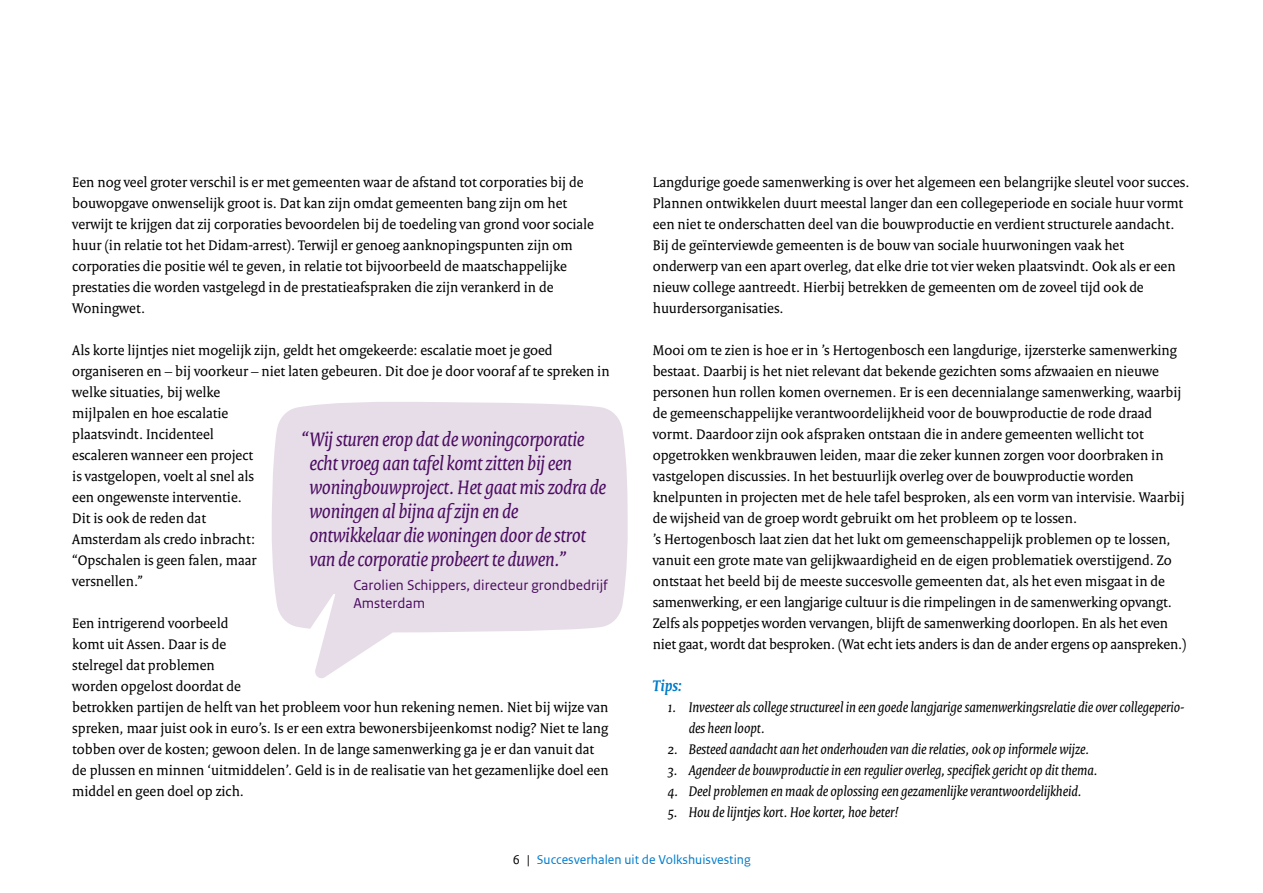
<style>
.page{position:relative;width:1263px;height:893px;background:#fff}
.page>*{position:absolute;margin:0;border:0;box-sizing:border-box;transform-origin:0 0}
.t1{font:italic 21px/24px "Rijksoverheid Serif";letter-spacing:-.01em;color:#4b0c61}
.H3_RVO_Alineakop{font:italic 700 16.5px "Rijksoverheid Serif";color:#007ccb}
.P_Broodtekst{font:15px/21px "Rijksoverheid Serif";color:#000}
.t2{font:italic 15px/21px "Rijksoverheid Serif";color:#000}
.t3{font:15px/18px "Rijksoverheid Sans Text";color:#4b0c61}
.t4{font:13.5px "Rijksoverheid Sans Text TT";color:#007ccb}
.s1{color:#000}
</style>
<div class="page">
<svg style="left:272px;top:402px;width:356px;height:276px;fill:#e7dde8"></svg>
<p class="P_Broodtekst" style="left:72px;top:171px;width:523px">Een nog veel groter verschil is er met gemeenten waar de afstand tot corporaties bij de bouwopgave onwenselijk groot is. Dat kan zijn omdat gemeenten bang zijn om het verwijt te krijgen dat zij corporaties bevoordelen bij de toedeling van grond voor sociale huur (in relatie tot het Didam-arrest). Terwijl er genoeg aanknopingspunten zijn om corporaties die positie wél te geven, in relatie tot bijvoorbeeld de maatschappelijke prestaties die worden vastgelegd in de prestatieafspraken die zijn verankerd in de Woningwet.</p>
<p class="P_Broodtekst" style="left:72px;top:339px;width:539px">Als korte lijntjes niet mogelijk zijn, geldt het omgekeerde: escalatie moet je goed organiseren en – bij voorkeur – niet laten gebeuren. Dit doe je door vooraf af te spreken in welke situaties, bij welke<br>mijlpalen en hoe escalatie<br>plaatsvindt. Incidenteel<br>escaleren wanneer een project<br>is vastgelopen, voelt al snel als<br>een ongewenste interventie.<br>Dit is ook de reden dat<br>Amsterdam als credo inbracht:<br>“Opschalen is geen falen, maar<br>versnellen.”</p>
<p class="P_Broodtekst" style="left:72px;top:612px;width:538px">Een intrigerend voorbeeld<br>komt uit Assen. Daar is de<br>stelregel dat problemen<br>worden opgelost doordat de<br>betrokken partijen de helft van het probleem voor hun rekening nemen. Niet bij wijze van spreken, maar juist ook in euro’s. Is er een extra bewonersbijeenkomst nodig? Niet te lang tobben over de kosten; gewoon delen. In de lange samenwerking ga je er dan vanuit dat de plussen en minnen ‘uitmiddelen’. Geld is in de realisatie van het gezamenlijke doel een middel en geen doel op zich.</p>
<h1 class="t1" style="left:309px;top:427px;width:298px;text-indent:-9px">“Wij sturen erop dat de woningcorporatie echt vroeg aan tafel komt zitten bij een woningbouwproject. Het gaat mis zodra de woningen al bijna af zijn en de ontwikkelaar die woningen door de strot van de corporatie probeert te duwen.”</h1>
<p class="t3" style="left:353px;top:576px;width:256px">Carolien Schippers, directeur grondbedrijf<br>Amsterdam</p>
<p class="P_Broodtekst" style="left:653px;top:171px;width:538px">Langdurige goede samenwerking is over het algemeen een belangrijke sleutel voor succes.<br>Plannen ontwikkelen duurt meestal langer dan een collegeperiode en sociale huur vormt een niet te onderschatten deel van die bouwproductie en verdient structurele aandacht.<br>Bij de geïnterviewde gemeenten is de bouw van sociale huurwoningen vaak het onderwerp van een apart overleg, dat elke drie tot vier weken plaatsvindt. Ook als er een nieuw college aantreedt. Hierbij betrekken de gemeenten om de zoveel tijd ook de huurdersorganisaties.</p>
<p class="P_Broodtekst" style="left:653px;top:339px;width:533px">Mooi om te zien is hoe er in ’s Hertogenbosch een langdurige, ijzersterke samenwerking bestaat. Daarbij is het niet relevant dat bekende gezichten soms afzwaaien en nieuwe personen hun rollen komen overnemen. Er is een decennialange samenwerking, waarbij de gemeenschappelijke verantwoordelijkheid voor de bouwproductie de rode draad vormt. Daardoor zijn ook afspraken ontstaan die in andere gemeenten wellicht tot opgetrokken wenkbrauwen leiden, maar die zeker kunnen zorgen voor doorbraken in vastgelopen discussies. In het bestuurlijk overleg over de bouwproductie worden knelpunten in projecten met de hele tafel besproken, als een vorm van intervisie. Waarbij de wijsheid van de groep wordt gebruikt om het probleem op te lossen.</p>
<p class="P_Broodtekst" style="left:653px;top:528px;width:535px">’s Hertogenbosch laat zien dat het lukt om gemeenschappelijk problemen op te lossen, vanuit een grote mate van gelijkwaardigheid en de eigen problematiek overstijgend. Zo ontstaat het beeld bij de meeste succesvolle gemeenten dat, als het even misgaat in de samenwerking, er een langjarige cultuur is die rimpelingen in de samenwerking opvangt.<br>Zelfs als poppetjes worden vervangen, blijft de samenwerking doorlopen. En als het even niet gaat, wordt dat besproken. (Wat echt iets anders is dan de ander ergens op aanspreken.)</p>
<h3 class="H3_RVO_Alineakop" style="left:653px;top:676px;width:31px">Tips:</h3>
<p class="t2" style="left:689px;top:696px;width:497px;text-indent:-21px">1. Investeer als college structureel in een goede langjarige samenwerkingsrelatie die over collegeperio&shy;des heen loopt.</p>
<p class="t2" style="left:668px;top:738px;width:423px">2. Besteed aandacht aan het onderhouden van die relaties, ook op informele wijze.</p>
<p class="t2" style="left:668px;top:759px;width:431px">3. Agendeer de bouwproductie in een regulier overleg, specifiek gericht op dit thema.</p>
<p class="t2" style="left:668px;top:780px;width:415px">4. Deel problemen en maak de oplossing een gezamenlijke verantwoordelijkheid.</p>
<p class="t2" style="left:668px;top:801px;width:232px">5. Hou de lijntjes kort. Hoe korter, hoe beter!</p>
<p class="t4" style="left:513px;top:852px;width:239px"><span class="s1">6 |</span> Succesverhalen uit de Volkshuisvesting</p>
</div>
